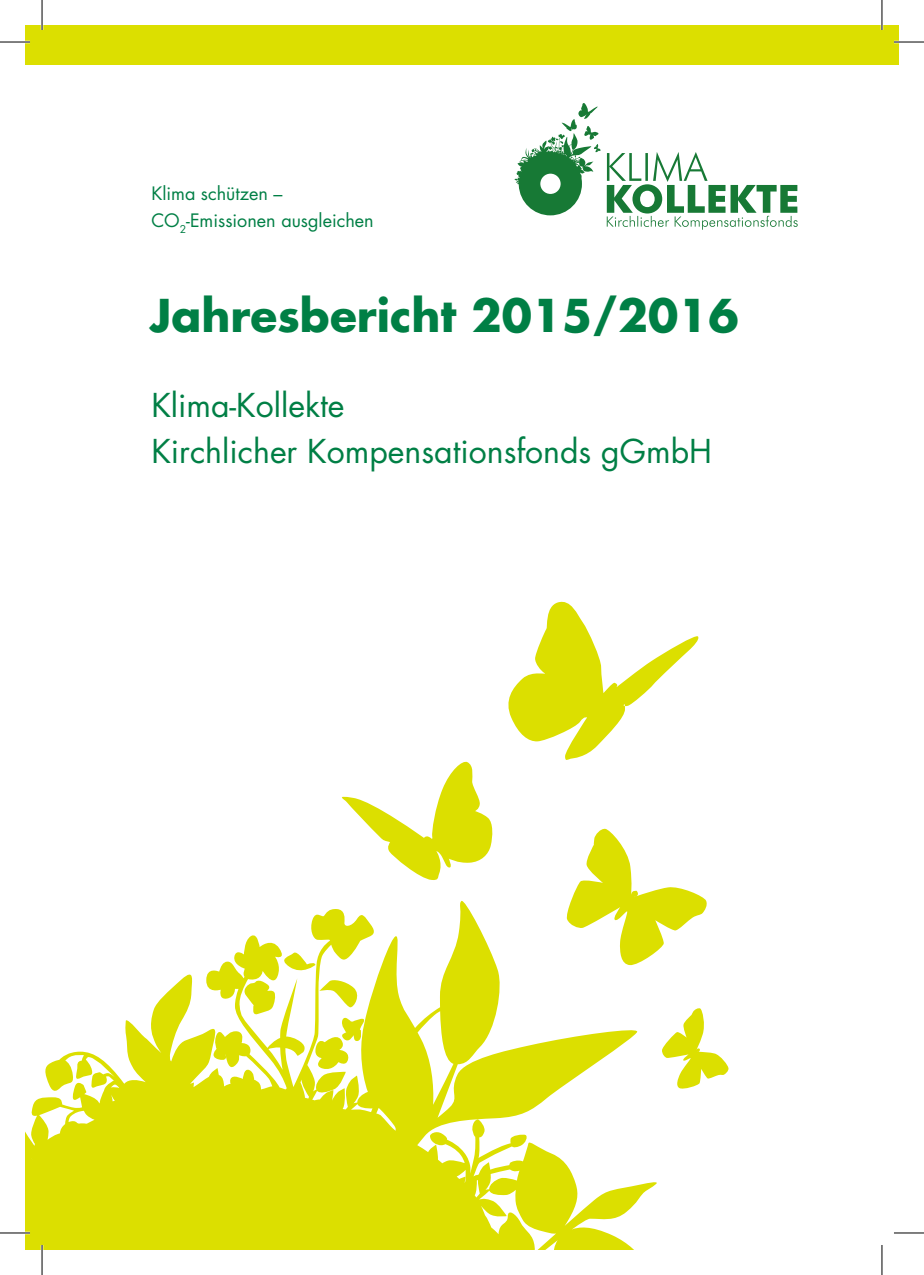
<style>
.page{position:relative;width:924px;height:1275px;background:#fff}
.page>*{position:absolute;margin:0;border:0;box-sizing:border-box;transform-origin:0 0}
.t1{font:700 44px "Futura Std";color:#007f45}
.t2{font:32px/46px "Futura Std";color:#007f45}
.t3{font:18px/27px "Futura Std";color:#007f45}
</style>
<div class="page">
<div style="left:25px;top:25px;width:873px;height:40px;background:#dcdf00"></div>
<svg style="left:514px;top:103px;width:86px;height:112px"></svg>
<svg style="left:606px;top:152px;width:191px;height:78px"></svg>
<svg style="left:25px;top:602px;width:703px;height:648px"></svg>
<hr style="left:0;top:41px;width:30px;height:2px;background:#fff">
<hr style="left:893px;top:41px;width:30px;height:2px;background:#fff">
<hr style="left:0;top:1231px;width:30px;height:3px;background:#fff">
<hr style="left:41px;top:0;width:2px;height:30px;background:#fff">
<hr style="left:41px;top:1245px;width:2px;height:30px;background:#fff">
<hr style="left:880px;top:0;width:2px;height:30px;background:#fff">
<hr style="left:0;top:42px;width:30px;height:1px;background:#000">
<hr style="left:893px;top:42px;width:30px;height:1px;background:#000">
<hr style="left:0;top:1232px;width:30px;height:1px;background:#000">
<hr style="left:893px;top:1232px;width:30px;height:1px;background:#000">
<hr style="left:42px;top:0;width:1px;height:30px;background:#000">
<hr style="left:42px;top:1245px;width:1px;height:30px;background:#000">
<hr style="left:881px;top:0;width:1px;height:30px;background:#000">
<hr style="left:881px;top:1245px;width:1px;height:30px;background:#000">
<p class="t3" style="left:151px;top:180px;width:224px">Klima schützen –<br>CO<sub>2</sub>-Emissionen ausgleichen</p>
<h1 class="t1" style="left:150px;top:287px;width:590px">Jahresbericht 2015/2016</h1>
<p class="t2" style="left:151px;top:383px;width:562px">Klima-Kollekte<br>Kirchlicher Kompensationsfonds gGmbH</p>
</div>
